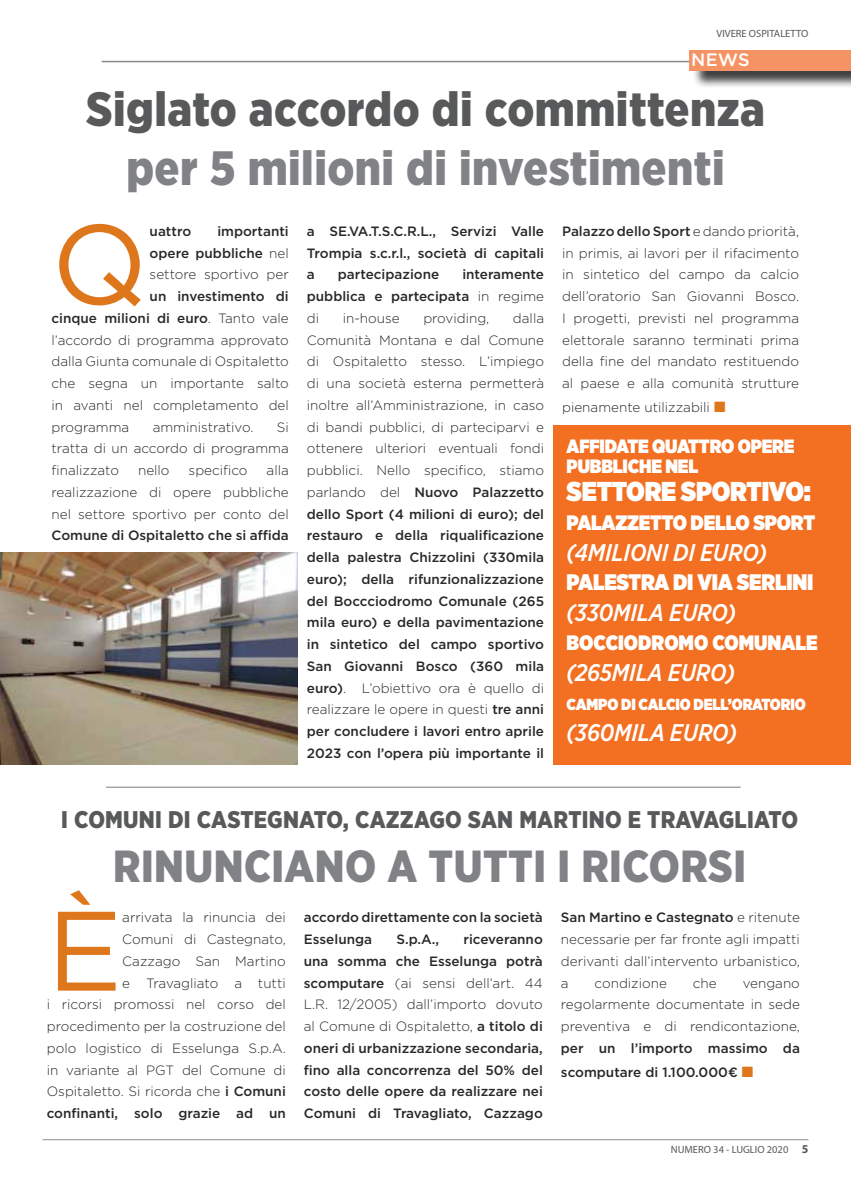
<style>
.page{position:relative;width:851px;height:1178px;background:#fff}
.page>*{position:absolute;margin:0;border:0;box-sizing:border-box;transform-origin:0 0}
.t1{font:112.65px "Gotham";color:#de761c}
.t2{font:900 48.15px "Gotham Narrow";letter-spacing:.01em;color:#58595b}
.t3{font:900 48.15px "Gotham Narrow";letter-spacing:.01em;color:#808285}
.t4{font:900 45px "Gotham Narrow";letter-spacing:.01em;color:#808285}
.t5{font:900 27.3px "Gotham Narrow";letter-spacing:-.01em;color:#fff}
.t6{font:italic 500 24px "Gotham Narrow";letter-spacing:-.01em;color:#fff}
.t7{font:900 24px "Gotham Narrow";letter-spacing:.01em;color:#58595b}
.t8{font:900 22.5px "Gotham Narrow";letter-spacing:-.01em;color:#fff}
.t9{font:900 20.85px "Gotham Narrow";letter-spacing:-.01em;color:#fff}
.t10{font:900 19.2px/19.5px "Gotham Narrow";letter-spacing:-.01em;color:#fff}
.t11{font:500 18px "Gotham Rounded";color:#fff}
.t12{font:900 16.05px "Gotham Narrow";letter-spacing:-.01em;color:#fff}
.t13{font:500 13.5px/21.8px "Gotham";color:#292829;text-align:justify}
.t14{font:300 13.5px/21.8px "Gotham";color:#292829;text-align:justify}
.t15{font:10.5px "Myriad Pro";color:#58595b}
.s1{font-weight:500}
.s2{color:#de761c}
.s3{font-weight:300}
.s4{font-weight:700;font-size:12px}
</style>
<div class="page">
<hr style="left:43px;top:1139px;width:765px;height:1px;background:#8a8c8e">
<div style="left:692px;top:52px;width:158px;height:38px;background:#000;opacity:.75"></div>
<div style="left:689px;top:50px;width:161px;height:21px;background:#f69364"></div>
<svg style="left:692px;top:82px;width:80px;height:8px"></svg>
<hr style="left:102px;top:61px;width:587px;height:1px;background:#8a8c8e">
<img style="left:0;top:552px;width:298px;height:212px">
<div style="left:553px;top:425px;width:297px;height:339px;background:#f36f21"></div>
<svg style="left:106px;top:786px;width:635px;height:2px"></svg>
<hr style="left:106px;top:787px;width:634px;height:1px;background:#8a8c8e">
<p class="t15" style="left:716px;top:27px;width:93px">VIVERE OSPITALETTO</p>
<h3 class="t11" style="left:691px;top:47px;width:58px">NEWS</h3>
<h2 class="t2" style="left:86px;top:78px;width:680px">SIGLATO ACCORDO DI COMMITTENZA</h2>
<h2 class="t3" style="left:126px;top:136px;width:599px">PER 5 MILIONI DI INVESTIMENTI</h2>
<h1 class="t1" style="left:52px;top:192px;width:97px">Q</h1>
<p class="t13" style="left:150px;top:220px;width:43px">uattro</p>
<p class="t14" style="left:562px;top:220px;width:238px"><span class="s1">Palazzo dello Sport</span> e dando priorità, in primis, ai lavori per il rifacimento in sintetico del campo da calcio dell’oratorio San Giovanni Bosco.<br>I progetti, previsti nel programma elettorale saranno terminati prima della fine del mandato restituendo al paese e alla comunità strutture</p>
<p class="t14" style="left:562px;top:396px;width:165px">pienamente utilizzabili <span class="s2">■</span></p>
<p class="t13" style="left:307px;top:220px;width:239px">a SE.VA.T.S.C.R.L., Servizi Valle Trompia s.c.r.l., società di capitali a</p>
<p class="t13" style="left:150px;top:220px;width:141px;text-indent:68px">importanti opere pubbliche <span class="s3">nel settore sportivo per</span></p>
<p class="t14" style="left:52px;top:285px;width:239px;text-indent:98px"><span class="s1">un investimento di cinque milioni di euro</span>. Tanto vale l’accordo di programma approvato dalla Giunta comunale di Ospitaletto che segna un importante salto in avanti nel completamento del programma</p>
<p class="t13" style="left:307px;top:263px;width:239px;text-indent:155px">interamente pubblica e partecipata <span class="s3">in regime di</span></p>
<p class="t13" style="left:338px;top:263px;width:103px">partecipazione</p>
<p class="t13" style="left:307px;top:307px;width:239px;text-indent:206px"><span class="s3">dalla Comunità Montana e dal Comune di Ospitaletto stesso. L’impiego di una società esterna permetterà inoltre all’Amministrazione, in caso di bandi pubblici, di parteciparvi e ottenere ulteriori eventuali fondi pubblici. Nello specifico, stiamo parlando del</span> Nuovo Palazzetto dello Sport (4 milioni di euro); del restauro e della riqualificazione della palestra Chizzolini (330mila euro); della rifunzionalizzazione del Boccciodromo Comunale (265 mila euro) e della pavimentazione in sintetico del campo sportivo San Giovanni Bosco (360 mila euro)<span class="s3">. L’obiettivo ora è quello di realizzare le opere in questi</span> tre anni per concludere i lavori entro aprile 2023 con l’opera più importante il</p>
<p class="t14" style="left:343px;top:307px;width:58px">in-house</p>
<p class="t14" style="left:423px;top:307px;width:67px">providing,</p>
<p class="t14" style="left:52px;top:416px;width:239px;text-indent:225px">Si tratta di un accordo di programma finalizzato</p>
<p class="t14" style="left:153px;top:416px;width:102px">amministrativo.</p>
<h3 class="t10" style="left:566px;top:436px;width:229px">AFFIDATE QUATTRO OPERE<br>PUBBLICHE NEL</h3>
<h3 class="t5" style="left:566px;top:473px;width:246px">SETTORE SPORTIVO:</h3>
<h3 class="t9" style="left:566px;top:508px;width:250px">PALAZZETTO DELLO SPORT</h3>
<h3 class="t6" style="left:566px;top:537px;width:202px">(4MILIONI DI EURO)</h3>
<h3 class="t8" style="left:566px;top:566px;width:248px">PALESTRA DI VIA SERLINI</h3>
<h3 class="t6" style="left:566px;top:597px;width:171px">(330MILA EURO)</h3>
<h3 class="t9" style="left:566px;top:628px;width:252px">BOCCIODROMO COMUNALE</h3>
<h3 class="t6" style="left:566px;top:657px;width:170px">(265MILA EURO)</h3>
<p class="t12" style="left:566px;top:693px;width:240px">CAMPO DI CALCIO DELL’ORATORIO</p>
<h3 class="t6" style="left:566px;top:717px;width:172px">(360MILA EURO)</h3>
<p class="t14" style="left:138px;top:459px;width:33px">nello</p>
<p class="t14" style="left:188px;top:459px;width:60px">specifico</p>
<p class="t14" style="left:52px;top:459px;width:239px;text-indent:215px">alla realizzazione di opere pubbliche nel settore sportivo per conto del</p>
<p class="t13" style="left:52px;top:524px;width:239px">Comune di Ospitaletto che si affida</p>
<h3 class="t7" style="left:61px;top:804px;width:534px">I COMUNI DI CASTEGNATO, CAZZAGO SAN MARTINO</h3>
<h3 class="t7" style="left:627px;top:804px;width:168px">E TRAVAGLIATO</h3>
<h3 class="t4" style="left:113px;top:836px;width:55px">RINUNCIANO</h3>
<h3 class="t4" style="left:387px;top:836px;width:340px">A TUTTI I RICORSI</h3>
<h1 class="t1" style="left:47px;top:878px;width:77px">È</h1>
<p class="t14" style="left:47px;top:906px;width:240px;text-align:right">arrivata la rinuncia dei<br>Comuni di Castegnato,<br>Cazzago San Martino<br>e Travagliato a tutti<br>i ricorsi promossi nel corso del procedimento per la costruzione del polo logistico di Esselunga S.p.A. in variante al PGT del Comune di<br>Ospitaletto. Si ricorda che <span class="s1">i Comuni confinanti, solo grazie ad un</span></p>
<p class="t13" style="left:304px;top:906px;width:240px">accordo direttamente con la società<br>Esselunga</p>
<p class="t14" style="left:561px;top:906px;width:240px"><span class="s1">San Martino e Castegnato</span> e ritenute necessarie per far fronte agli impatti derivanti dall’intervento urbanistico, a</p>
<p class="t13" style="left:304px;top:928px;width:240px;text-indent:160px">riceveranno una somma che Esselunga potrà scomputare <span class="s3">(ai sensi dell’art. 44<br>L.R. 12/2005) dall’importo dovuto al Comune di Ospitaletto,</span> a titolo di oneri di urbanizzazione secondaria, fino alla concorrenza del 50% del costo delle opere da realizzare nei Comuni di Travagliato, Cazzago</p>
<p class="t13" style="left:396px;top:928px;width:44px">S.p.A.,</p>
<p class="t14" style="left:594px;top:971px;width:74px">condizione</p>
<p class="t14" style="left:692px;top:971px;width:25px">che</p>
<p class="t14" style="left:561px;top:971px;width:240px;text-indent:182px">vengano regolarmente documentate in sede preventiva e di rendicontazione,</p>
<p class="t13" style="left:561px;top:1036px;width:240px;line-height:24px">per un l’importo massimo da scomputare di 1.100.000€ <span class="s2">■</span></p>
<p class="t15" style="left:670px;top:1143px;width:139px">NUMERO 34 - LUGLIO 2020 <span class="s4">5</span></p>
</div>
